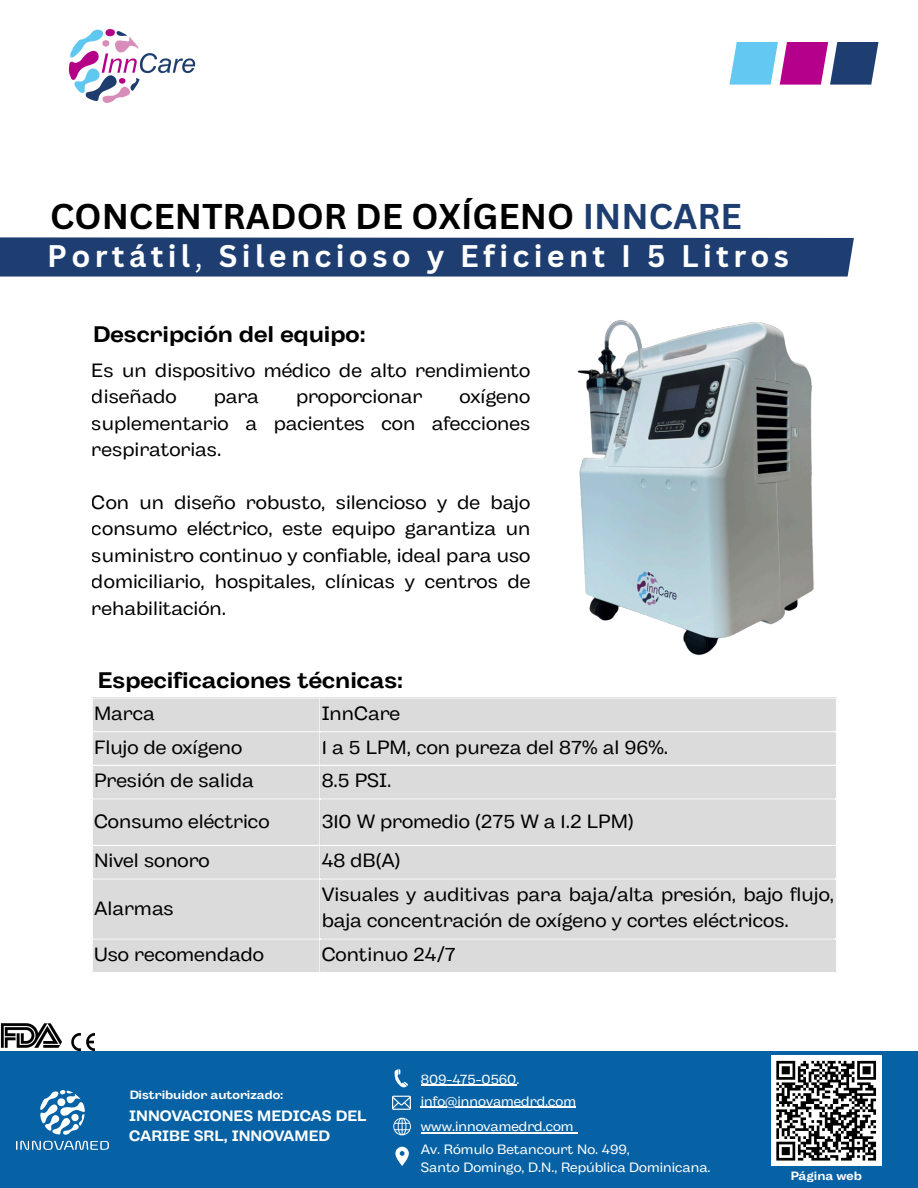
<style>
.page{position:relative;width:918px;height:1188px;background:#fff}
.page>*{position:absolute;margin:0;border:0;box-sizing:border-box;transform-origin:0 0}
.t1{font:700 34.8px "Canva Sans";color:#000}
.t2{font:700 30.45px "Canva Sans";letter-spacing:.145em;color:#fff}
.t3{font:700 22.5px "Body Grotesque Fit";color:#000}
.t4{font:19.2px/26.4px "Body Grotesque Fit";color:#000}
.t5{font:700 15px/20.2px "Body Grotesque Fit";color:#fff}
.t6{font:13.5px/22px "Body Grotesque Fit";color:#fff}
.t7{font:700 12px "Body Grotesque Fit";color:#fff}
.s1{color:#1e3e71}
.s2{font-weight:400}
</style>
<div class="page">
<div style="left:780px;top:42px;width:48px;height:43px;background:#b5008b"></div>
<div style="left:729px;top:42px;width:49px;height:43px;background:#63c8f2"></div>
<div style="left:830px;top:42px;width:48px;height:43px;background:#1e3e71"></div>
<img style="left:68px;top:29px;width:128px;height:74px">
<div style="left:0;top:1051px;width:918px;height:137px;background:#0662a5"></div>
<svg style="left:395px;top:1147px;width:14px;height:19px"></svg>
<svg style="left:394px;top:1069px;width:14px;height:19px"></svg>
<svg style="left:392px;top:1096px;width:19px;height:14px"></svg>
<svg style="left:393px;top:1118px;width:18px;height:17px"></svg>
<svg style="left:20px;top:1141px;width:9px;height:9px"></svg>
<svg style="left:32px;top:1141px;width:9px;height:9px"></svg>
<svg style="left:43px;top:1141px;width:10px;height:9px"></svg>
<svg style="left:54px;top:1141px;width:10px;height:9px"></svg>
<svg style="left:64px;top:1141px;width:10px;height:9px"></svg>
<svg style="left:75px;top:1141px;width:13px;height:9px"></svg>
<svg style="left:41px;top:1091px;width:18px;height:13px"></svg>
<svg style="left:60px;top:1090px;width:13px;height:4px"></svg>
<svg style="left:67px;top:1094px;width:14px;height:8px"></svg>
<svg style="left:40px;top:1104px;width:18px;height:19px"></svg>
<div style="left:57px;top:1098px;width:8px;height:8px;background:#fff"></div>
<svg style="left:45px;top:1115px;width:14px;height:16px"></svg>
<svg style="left:52px;top:1118px;width:18px;height:17px"></svg>
<svg style="left:60px;top:1102px;width:25px;height:14px"></svg>
<div style="left:71px;top:1114px;width:8px;height:7px;background:#fff"></div>
<svg style="left:79px;top:1114px;width:6px;height:12px"></svg>
<svg style="left:63px;top:1124px;width:16px;height:11px"></svg>
<svg style="left:90px;top:1141px;width:8px;height:9px"></svg>
<svg style="left:100px;top:1141px;width:9px;height:9px"></svg>
<div style="left:771px;top:1055px;width:110px;height:111px;background:#fff"></div>
<svg style="left:776px;top:1060px;width:100px;height:101px"></svg>
<img style="left:71px;top:1032px;width:24px;height:20px">
<img style="left:1px;top:1023px;width:61px;height:25px">
<div style="left:0;top:237px;width:854px;height:40px;background:#1e3e71"></div>
<img style="left:577px;top:320px;width:237px;height:336px">
<hr style="left:421px;top:1085px;width:95px;height:1px;background:#fff">
<hr style="left:421px;top:1107px;width:155px;height:1px;background:#fff">
<hr style="left:421px;top:1132px;width:153px;height:1px;background:#fff">
<div style="left:93px;top:698px;width:742px;height:274px;background:#dbdbdc"></div>
<hr style="left:319px;top:698px;width:2px;height:274px;background:#fff">
<hr style="left:92px;top:731px;width:744px;height:1px;background:#fff">
<hr style="left:92px;top:765px;width:744px;height:1px;background:#fff">
<hr style="left:92px;top:799px;width:744px;height:1px;background:#fff">
<hr style="left:92px;top:845px;width:744px;height:1px;background:#fff">
<hr style="left:92px;top:879px;width:744px;height:1px;background:#fff">
<hr style="left:92px;top:938px;width:744px;height:1px;background:#fff">
<h4 class="t1" style="left:50px;top:191px;width:693px">CONCENTRADOR DE OXÍGENO <span class="s1">INNCARE</span></h4>
<h2 class="t2" style="left:47px;top:234px;width:743px">Portátil<span class="s2">,</span> Silencioso y Eficient I 5 Litros</h2>
<p class="t3" style="left:93px;top:321px;width:274px">Descripción del equipo:</p>
<p class="t4" style="left:92px;top:359px;width:440px">Es un dispositivo médico de alto rendimiento diseñado</p>
<p class="t4" style="left:92px;top:385px;width:440px;text-align:justify;text-indent:368px">oxígeno suplementario a pacientes con afecciones respiratorias.</p>
<p class="t4" style="left:92px;top:491px;width:440px;text-align:justify">Con un diseño robusto, silencioso y de bajo consumo eléctrico, este equipo garantiza un suministro continuo y confiable, ideal para uso domiciliario, hospitales, clínicas y centros de rehabilitación.</p>
<p class="t4" style="left:214px;top:385px;width:47px">para</p>
<p class="t4" style="left:296px;top:385px;width:128px">proporcionar</p>
<p class="t3" style="left:98px;top:667px;width:307px">Especificaciones técnicas:</p>
<p class="t4" style="left:94px;top:702px;width:62px">Marca</p>
<p class="t4" style="left:322px;top:702px;width:80px">InnCare</p>
<p class="t4" style="left:94px;top:735px;width:150px">Flujo de oxígeno</p>
<p class="t4" style="left:322px;top:735px;width:348px">1 a 5 LPM, con pureza del 87% al 96%.</p>
<p class="t4" style="left:94px;top:769px;width:161px">Presión de salida</p>
<p class="t4" style="left:322px;top:769px;width:71px">8.5 PSI.</p>
<p class="t4" style="left:94px;top:810px;width:177px">Consumo eléctrico</p>
<p class="t4" style="left:322px;top:810px;width:313px">310 W promedio (275 W a 1.2 LPM)</p>
<p class="t4" style="left:94px;top:849px;width:117px">Nivel sonoro</p>
<p class="t4" style="left:322px;top:849px;width:80px">48 dB(A)</p>
<p class="t4" style="left:94px;top:896px;width:81px">Alarmas</p>
<p class="t4" style="left:322px;top:883px;width:514px;line-height:25.8px">Visuales y auditivas para baja/alta presión, bajo flujo, baja concentración de oxígeno y cortes eléctricos.</p>
<h5 class="t4" style="left:94px;top:942px;width:172px">Uso recomendado</h5>
<p class="t4" style="left:322px;top:942px;width:136px">Continuo 24/7</p>
<p class="t7" style="left:129px;top:1088px;width:156px">Distribuidor autorizado:</p>
<p class="t5" style="left:129px;top:1107px;width:239px">INNOVACIONES MEDICAS DEL<br>CARIBE SRL, INNOVAMED</p>
<p class="t6" style="left:421px;top:1069px;width:157px">809-475-0560. info@innovamedrd.com</p>
<p class="t6" style="left:421px;top:1116px;width:154px">www.innovamedrd.com</p>
<h2 class="t6" style="left:421px;top:1140px;width:211px">Av. Rómulo Betancourt No. 499,</h2>
<p class="t6" style="left:421px;top:1158px;width:291px">Santo Domingo, D.N., República Dominicana.</p>
<p class="t7" style="left:791px;top:1169px;width:73px">Página web</p>
</div>
